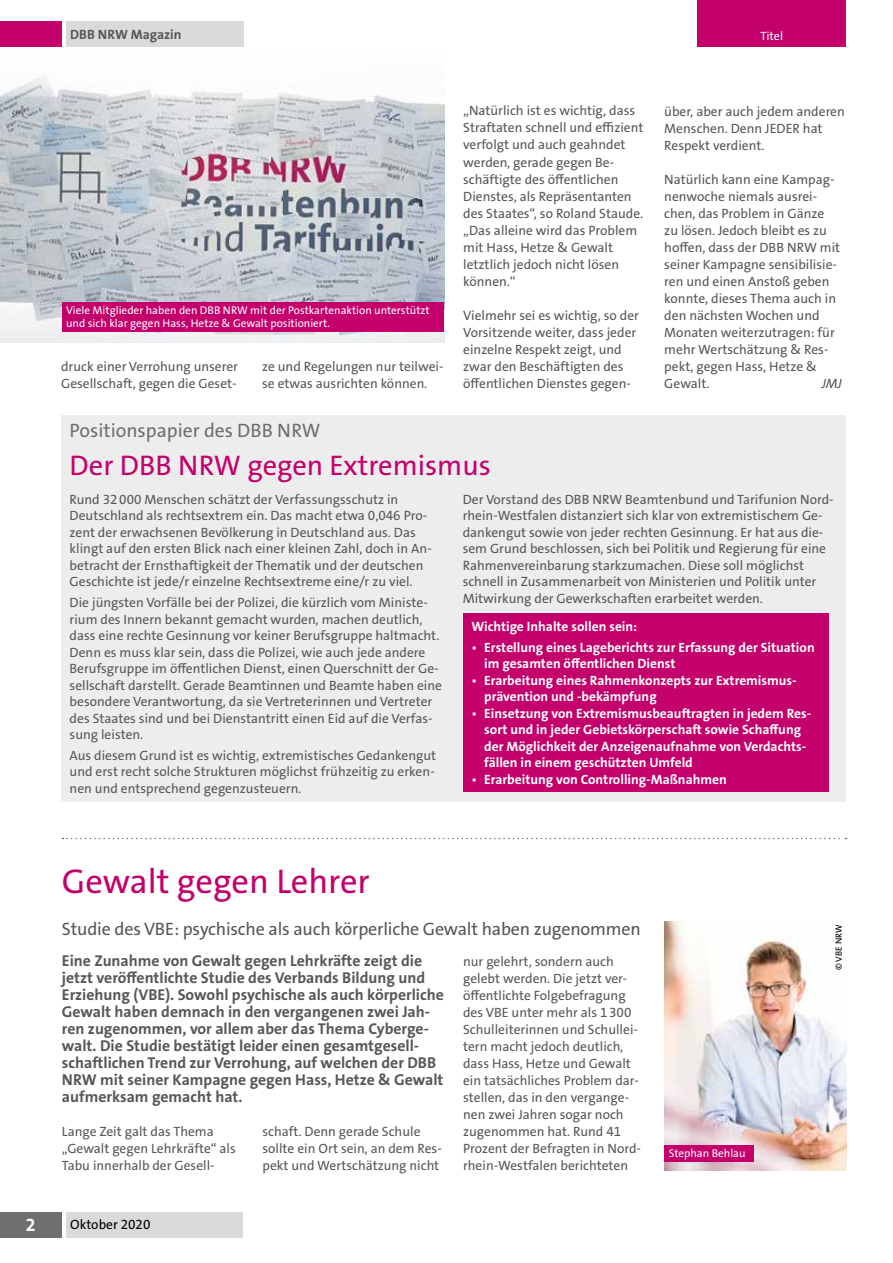
<style>
.page{position:relative;width:893px;height:1263px;background:#fff}
.page>*{position:absolute;margin:0;border:0;box-sizing:border-box;transform-origin:0 0}
.t1{font:34.5px "The Sans Os F";color:#c3006b}
.t2{font:28.5px "The Sans Os F";color:#c3006b}
.t3{font:19.5px "The Sans Os F";color:#706f6f}
.t4{font:18px "The Sans Os F";letter-spacing:-.01em;color:#575756}
.t5{font:700 18px "The Sans Os F";color:#fff}
.t6{font:700 15.75px/17px "The Sans Os F";color:#575756}
.t7{font:13.5px/17px "The Sans Os F";color:#575756}
.t8{font:700 13.5px/16.5px "The Sans Os F";color:#fff}
.t9{font:700 13.5px "The Sans Os F";color:#575756}
.t10{font:13.5px "The Sans Os F";color:#000}
.t11{font:italic 13.5px "The Sans Os F";color:#575756}
.t12{font:12px "The Sans Os F";color:#fff}
.t13{font:11.25px/13.5px "The Sans Os F";color:#fff}
.t14{font:9px "The Sans Os F";letter-spacing:.005em;color:#000}
.s1{font-weight:400}
</style>
<div class="page">
<div style="left:0;top:1212px;width:62px;height:25px;background:#706f6f"></div>
<div style="left:66px;top:1212px;width:176px;height:25px;background:#dadada"></div>
<div style="left:697px;top:0;width:149px;height:47px;background:#c3006b"></div>
<img style="left:0;top:77px;width:444px;height:265px">
<div style="left:61px;top:416px;width:784px;height:386px;background:#ededed"></div>
<div style="left:463px;top:613px;width:365px;height:179px;background:#c3006b"></div>
<div style="left:62px;top:302px;width:382px;height:29px;background:#c3006b"></div>
<div style="left:66px;top:21px;width:177px;height:26px;background:#dadada"></div>
<div style="left:0;top:21px;width:62px;height:26px;background:#c3006b"></div>
<svg style="left:62px;top:838px;width:784px;height:1px"></svg>
<img style="left:664px;top:921px;width:182px;height:249px">
<div style="left:664px;top:1145px;width:90px;height:16px;background:#c3006b"></div>
<p class="t9" style="left:70px;top:25px;width:113px">DBB NRW Magazin</p>
<p class="t12" style="left:760px;top:29px;width:24px">Titel</p>
<p class="t13" style="left:66px;top:303px;width:365px">Viele Mitglieder haben den DBB NRW mit der Postkartenaktion unterstützt und sich klar gegen Hass, Hetze &amp; Gewalt positioniert.</p>
<p class="t7" style="left:61px;top:358px;width:178px">druck einer Verrohung unserer<br>Gesellschaft, gegen die Geset-</p>
<p class="t7" style="left:262px;top:358px;width:183px">ze und Regelungen nur teilwei&shy;se etwas ausrichten können.</p>
<p class="t7" style="left:463px;top:103px;width:182px">„Natürlich ist es wichtig, dass<br>Straftaten schnell und effizient verfolgt und auch geahndet werden, gerade gegen Be&shy;schäftigte des öffentlichen<br>Dienstes, als Repräsentanten des Staates“, so Roland Staude. „Das alleine wird das Problem mit Hass, Hetze &amp; Gewalt letztlich jedoch nicht lösen können.“</p>
<p class="t7" style="left:463px;top:307px;width:177px">Vielmehr sei es wichtig, so der<br>Vorsitzende weiter, dass jeder einzelne Respekt zeigt, und zwar den Beschäftigten des öffentlichen Dienstes gegen-</p>
<p class="t7" style="left:664px;top:103px;width:182px">über, aber auch jedem anderen<br>Menschen. Denn JEDER hat<br>Respekt verdient.</p>
<p class="t7" style="left:664px;top:171px;width:177px">Natürlich kann eine Kampag&shy;nenwoche niemals ausrei&shy;chen, das Problem in Gänze zu lösen. Jedoch bleibt es zu hoffen, dass der DBB NRW mit seiner Kampagne sensibilisie&shy;ren und einen Anstoß geben konnte, dieses Thema auch in den nächsten Wochen und<br>Monaten weiterzutragen: für mehr Wertschätzung &amp; Res&shy;pekt, gegen Hass, Hetze &amp;<br>Gewalt.</p>
<p class="t11" style="left:822px;top:374px;width:22px">JMJ</p>
<h3 class="t3" style="left:70px;top:418px;width:252px">Positionspapier des DBB NRW</h3>
<h2 class="t2" style="left:70px;top:447px;width:423px">Der DBB NRW gegen Extremismus</h2>
<p class="t7" style="left:70px;top:491px;width:364px;line-height:16.5px">Rund 32000 Menschen schätzt der Verfassungsschutz in Deutschland als rechtsextrem ein. Das macht etwa 0,046 Pro&shy;zent der erwachsenen Bevölkerung in Deutschland aus. Das klingt auf den ersten Blick nach einer kleinen Zahl, doch in An&shy;betracht der Ernsthaftigkeit der Thematik und der deutschen Geschichte ist jede/r einzelne Rechtsextreme eine/r zu viel.</p>
<p class="t7" style="left:70px;top:594px;width:374px;line-height:16.5px">Die jüngsten Vorfälle bei der Polizei, die kürzlich vom Ministe&shy;rium des Innern bekannt gemacht wurden, machen deutlich, dass eine rechte Gesinnung vor keiner Berufsgruppe haltmacht.<br>Denn es muss klar sein, dass die Polizei, wie auch jede andere Berufsgruppe im öffentlichen Dienst, einen Querschnitt der Ge&shy;sellschaft darstellt. Gerade Beamtinnen und Beamte haben eine besondere Verantwortung, da sie Vertreterinnen und Vertreter des Staates sind und bei Dienstantritt einen Eid auf die Verfas&shy;sung leisten.</p>
<p class="t7" style="left:70px;top:747px;width:368px;line-height:16.5px;text-align:justify">Aus diesem Grund ist es wichtig, extremistisches Gedankengut und erst recht solche Strukturen möglichst frühzeitig zu erken&shy;nen und entsprechend gegenzusteuern.</p>
<p class="t7" style="left:463px;top:491px;width:373px;line-height:16.5px">Der Vorstand des DBB NRW Beamtenbund und Tarifunion Nord&shy;rhein-Westfalen distanziert sich klar von extremistischem Ge&shy;dankengut sowie von jeder rechten Gesinnung. Er hat aus die&shy;sem Grund beschlossen, sich bei Politik und Regierung für eine Rahmenvereinbarung starkzumachen. Diese soll möglichst schnell in Zusammenarbeit von Ministerien und Politik unter Mitwirkung der Gewerkschaften erarbeitet werden.</p>
<p class="t8" style="left:471px;top:618px;width:167px">Wichtige Inhalte sollen sein:</p>
<p class="t8" style="left:484px;top:639px;width:332px;text-indent:-13px"><span class="s1">▪</span> Erstellung eines Lageberichts zur Erfassung der Situation im gesamten öffentlichen Dienst</p>
<p class="t8" style="left:484px;top:672px;width:314px;text-indent:-13px"><span class="s1">▪</span> Erarbeitung eines Rahmenkonzepts zur Extremismus&shy;prävention und -bekämpfung</p>
<p class="t8" style="left:484px;top:705px;width:329px;text-indent:-13px"><span class="s1">▪</span> Einsetzung von Extremismusbeauftragten in jedem Res&shy;sort und in jeder Gebietskörperschaft sowie Schaffung der Möglichkeit der Anzeigenaufnahme von Verdachts&shy;fällen in einem geschützten Umfeld</p>
<p class="t8" style="left:471px;top:771px;width:257px"><span class="s1">▪</span> Erarbeitung von Controlling-Maßnahmen</p>
<h1 class="t1" style="left:62px;top:859px;width:309px">Gewalt gegen Lehrer</h1>
<h3 class="t4" style="left:62px;top:917px;width:580px">Studie des VBE: psychische als auch körperliche Gewalt haben zugenommen</h3>
<p class="t6" style="left:62px;top:952px;width:384px">Eine Zunahme von Gewalt gegen Lehrkräfte zeigt die jetzt veröffentlichte Studie des Verbands Bildung und Erziehung (VBE). Sowohl psychische als auch körperliche Gewalt haben demnach in den vergangenen zwei Jah&shy;ren zugenommen, vor allem aber das Thema Cyberge&shy;walt. Die Studie bestätigt leider einen gesamtgesell&shy;schaftlichen Trend zur Verrohung, auf welchen der DBB NRW mit seiner Kampagne gegen Hass, Hetze &amp; Gewalt aufmerksam gemacht hat.</p>
<p class="t7" style="left:62px;top:1123px;width:175px">Lange Zeit galt das Thema „Gewalt gegen Lehrkräfte“ als<br>Tabu innerhalb der Gesell-</p>
<p class="t7" style="left:262px;top:1123px;width:181px">schaft. Denn gerade Schule sollte ein Ort sein, an dem Res&shy;pekt und Wertschätzung nicht</p>
<p class="t7" style="left:463px;top:953px;width:179px">nur gelehrt, sondern auch gelebt werden. Die jetzt ver&shy;öffentlichte Folgebefragung des VBE unter mehr als 1300<br>Schulleiterinnen und Schullei&shy;tern macht jedoch deutlich, dass Hass, Hetze und Gewalt ein tatsächliches Problem dar&shy;stellen, das in den vergange&shy;nen zwei Jahren sogar noch zugenommen hat. Rund 41<br>Prozent der Befragten in Nord&shy;rhein-Westfalen berichteten</p>
<h3 class="t5" style="left:26px;top:1213px;width:11px">2</h3>
<p class="t10" style="left:70px;top:1216px;width:82px">Oktober 2020</p>
<p class="t13" style="left:669px;top:1146px;width:78px">Stephan Behlau</p>
<p class="t14" style="left:833px;top:970px;width:47px;rotate:-90deg">© VBE NRW</p>
</div>
